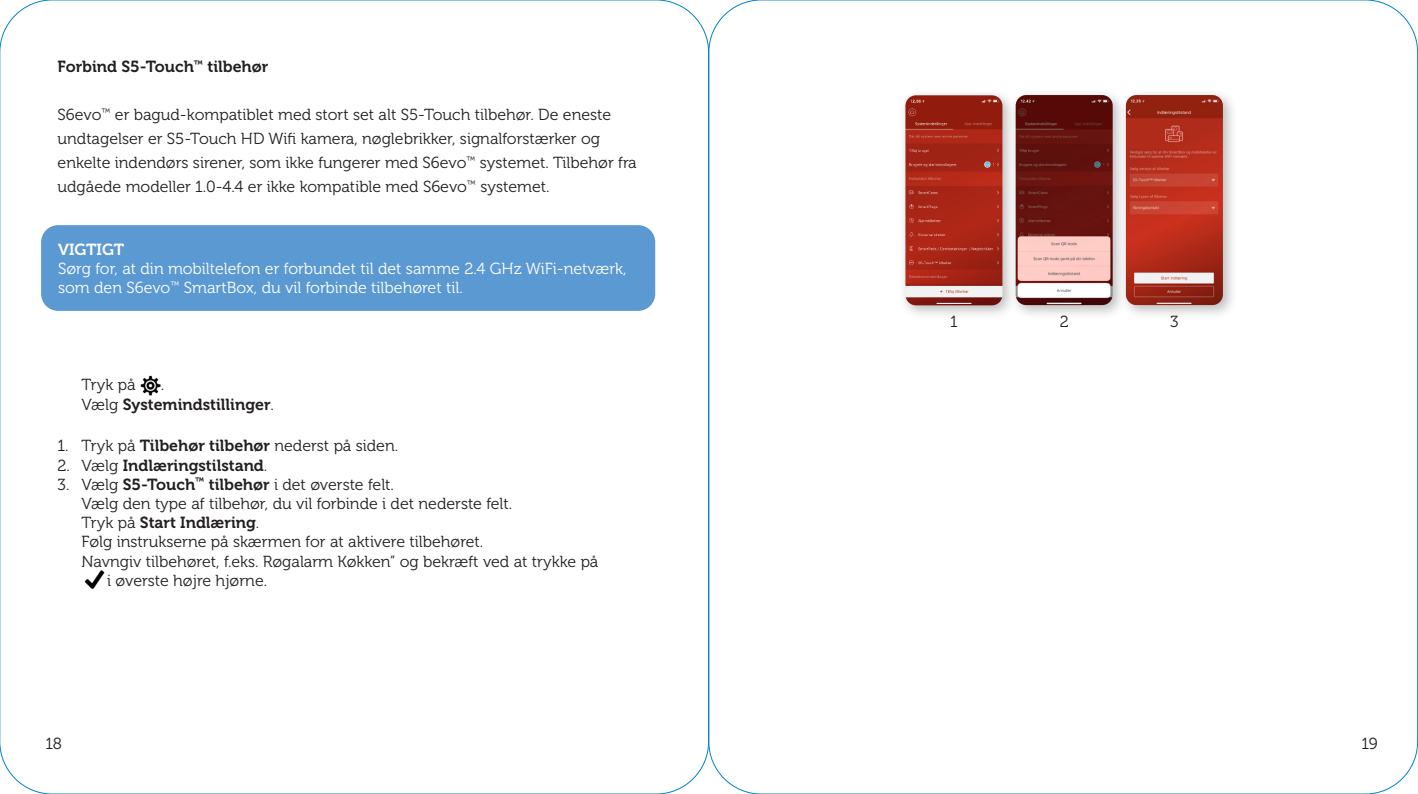
<style>
.page{position:relative;width:1418px;height:794px;background:#fff}
.page>*{position:absolute;margin:0;border:0;box-sizing:border-box;transform-origin:0 0}
.Bullets{font:16px "Museo 300";color:#231f20}
.Brødtekst{font:16px/24px "Museo 300";color:#231f20}
.Brødtekst__hvid_teks{font:16px/19.2px "Museo 300";color:#fff}
.Bullets-2{font:16px "Museo 700";color:#231f20}
.Brødtekst-2{font:16px "Museo 700";color:#231f20}
.Overskrift__Hvid_tek{font:16px "Museo 700";color:#fff}
.s1{font-family:"Museo 300"}
.s2{font-family:"Museo 700"}
</style>
<div class="page">
<div style="left:1008px;top:88px;width:119px;height:232px;background:#231f20;opacity:.3"></div>
<img style="left:1017px;top:95px;width:95px;height:210px">
<div style="left:898px;top:88px;width:119px;height:232px;background:#231f20;opacity:.3"></div>
<img style="left:905px;top:95px;width:97px;height:210px">
<div style="left:1118px;top:88px;width:119px;height:232px;background:#231f20;opacity:.3"></div>
<img style="left:1125px;top:95px;width:97px;height:210px">
<div style="left:41px;top:225px;width:614px;height:86px;background:#5b99d2;border-radius:17px"></div>
<img style="left:140px;top:375px;width:21px;height:21px">
<img style="left:84px;top:570px;width:21px;height:19px">
<p class="Brødtekst-2" style="left:58px;top:58px;width:212px">Forbind S5-Touch<sup>™</sup> tilbehør</p>
<p class="Brødtekst" style="left:58px;top:103px;width:580px">S6evo<sup>™</sup> er bagud-kompatiblet med stort set alt S5-Touch tilbehør. De eneste undtagelser er S5-Touch HD Wifi kamera, nøglebrikker, signalforstærker og enkelte indendørs sirener, som ikke fungerer med S6evo<sup>™</sup> systemet. Tilbehør fra udgåede modeller 1.0-4.4 er ikke kompatible med S6evo<sup>™</sup> systemet.</p>
<p class="Overskrift__Hvid_tek" style="left:58px;top:240px;width:68px">VIGTIGT</p>
<p class="Brødtekst__hvid_teks" style="left:58px;top:259px;width:570px">Sørg for, at din mobiltelefon er forbundet til det samme 2.4 GHz WiFi-netværk, som den S6evo<sup>™</sup> SmartBox, du vil forbinde tilbehøret til.</p>
<p class="Bullets" style="left:82px;top:376px;width:55px">Tryk på</p>
<p class="Bullets" style="left:161px;top:376px;width:5px">.</p>
<p class="Bullets-2" style="left:82px;top:395px;width:194px"><span class="s1">Vælg</span> Systemindstillinger<span class="s1">.</span></p>
<p class="Bullets" style="left:58px;top:437px;width:342px">1. Tryk på <span class="s2">Tilbehør tilbehør</span> nederst på siden.</p>
<p class="Bullets-2" style="left:58px;top:456px;width:211px"><span class="s1">2. Vælg</span> Indlæringstilstand<span class="s1">.</span></p>
<p class="Bullets" style="left:58px;top:475px;width:338px">3. Vælg <span class="s2">S5-Touch</span><sup>™</sup> <span class="s2">tilbehør</span> i det øverste felt.</p>
<p class="Bullets" style="left:82px;top:495px;width:432px">Vælg den type af tilbehør, du vil forbinde i det nederste felt.</p>
<p class="Bullets-2" style="left:82px;top:514px;width:179px"><span class="s1">Tryk på</span> Start Indlæring<span class="s1">.</span></p>
<p class="Bullets" style="left:82px;top:533px;width:403px">Følg instrukserne på skærmen for at aktivere tilbehøret.</p>
<p class="Bullets" style="left:82px;top:552px;width:518px">Navngiv tilbehøret, f.eks. Røgalarm Køkken” og bekræft ved at trykke på</p>
<p class="Bullets" style="left:107px;top:571px;width:161px">i øverste højre hjørne.</p>
<p class="Brødtekst" style="left:950px;top:309px;width:9px">1</p>
<p class="Brødtekst" style="left:1059px;top:309px;width:11px">2</p>
<p class="Brødtekst" style="left:1170px;top:309px;width:10px">3</p>
<p class="Brødtekst" style="left:45px;top:732px;width:18px">18</p>
<p class="Brødtekst" style="left:1361px;top:732px;width:18px">19</p>
</div>
